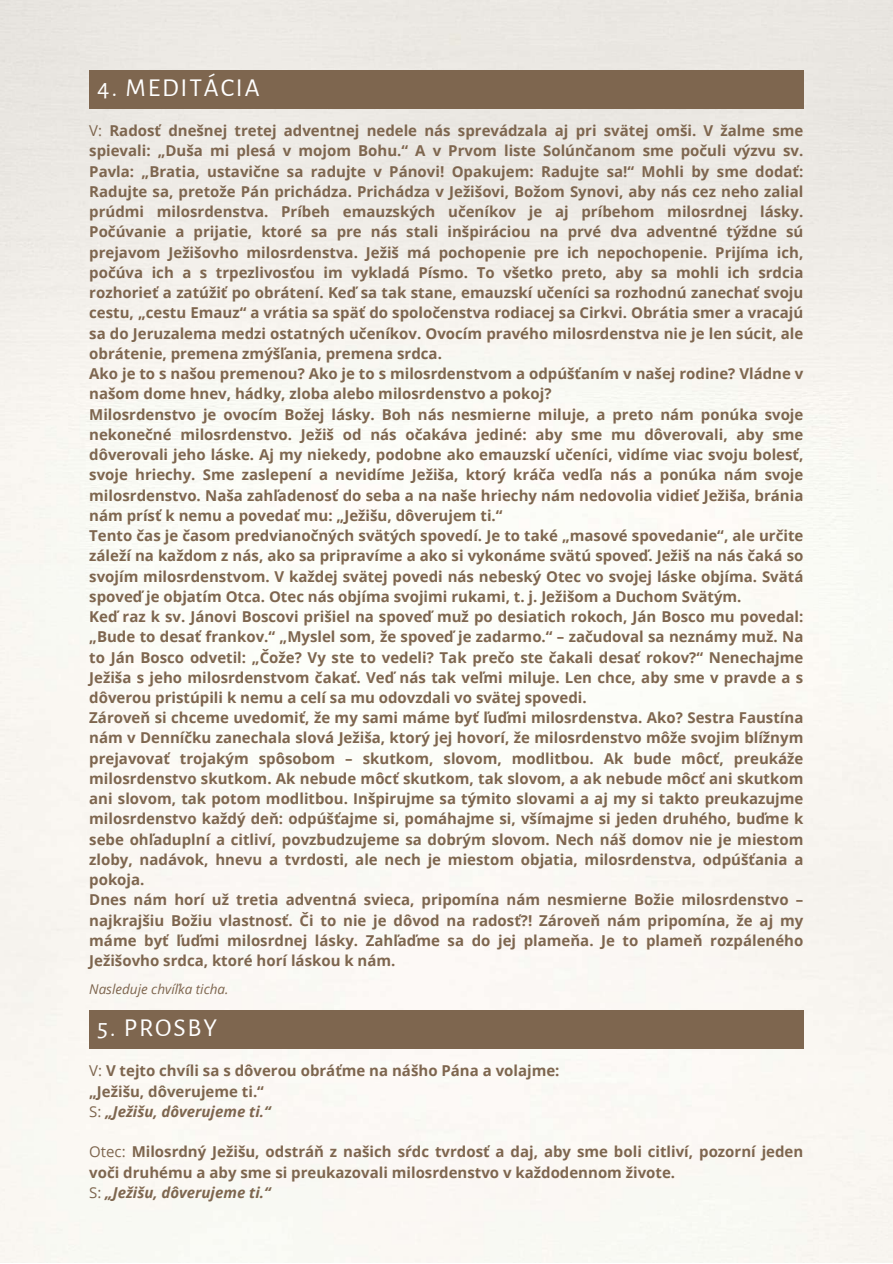
<style>
.page{position:relative;width:893px;height:1264px;background:#fff}
.page>*{position:absolute;margin:0;border:0;box-sizing:border-box;transform-origin:0 0}
.t1{font:25.95px "Alegreya Sans";letter-spacing:.07em;color:#fff}
.t2{font:700 15px/20.2px "Open Sans";color:#7e664f}
.t3{font:italic 13.5px "Open Sans";color:#7e664f}
.s1{font-weight:400}
.s2{font-style:italic}
</style>
<div class="page">
<img style="left:0;top:0;width:892px;height:1262px">
<div style="left:89px;top:70px;width:714px;height:38px;background:#7e664f"></div>
<div style="left:89px;top:1010px;width:714px;height:38px;background:#7e664f"></div>
<h1 class="t1" style="left:97px;top:75px;width:164px">4. MEDITÁCIA</h1>
<p class="t2" style="left:89px;top:120px;width:715px"><span class="s1">V:</span> Radosť dnešnej tretej adventnej nedele nás sprevádzala aj pri svätej omši. V žalme sme spievali: „Duša mi plesá v mojom Bohu.“ A v Prvom liste Solúnčanom sme počuli výzvu sv.<br>Pavla: „Bratia, ustavične sa radujte v Pánovi! Opakujem: Radujte sa!“ Mohli by sme dodať:<br>Radujte sa, pretože Pán prichádza. Prichádza v Ježišovi, Božom Synovi, aby nás cez neho zalial prúdmi milosrdenstva. Príbeh emauzských učeníkov je aj príbehom milosrdnej lásky.<br>Počúvanie a prijatie, ktoré sa pre nás stali inšpiráciou na prvé dva adventné týždne sú prejavom Ježišovho milosrdenstva. Ježiš má pochopenie pre ich nepochopenie. Prijíma ich, počúva ich a s trpezlivosťou im vykladá Písmo. To všetko preto, aby sa mohli ich srdcia rozhorieť a zatúžiť po obrátení. Keď sa tak stane, emauzskí učeníci sa rozhodnú zanechať svoju cestu, „cestu Emauz“ a vrátia sa späť do spoločenstva rodiacej sa Cirkvi. Obrátia smer a vracajú sa do Jeruzalema medzi ostatných učeníkov. Ovocím pravého milosrdenstva nie je len súcit, ale obrátenie, premena zmýšľania, premena srdca.<br>Ako je to s našou premenou? Ako je to s milosrdenstvom a odpúšťaním v našej rodine? Vládne v našom dome hnev, hádky, zloba alebo milosrdenstvo a pokoj?<br>Milosrdenstvo je ovocím Božej lásky. Boh nás nesmierne miluje, a preto nám ponúka svoje nekonečné milosrdenstvo. Ježiš od nás očakáva jediné: aby sme mu dôverovali, aby sme dôverovali jeho láske. Aj my niekedy, podobne ako emauzskí učeníci, vidíme viac svoju bolesť, svoje hriechy. Sme zaslepení a nevidíme Ježiša, ktorý kráča vedľa nás a ponúka nám svoje milosrdenstvo. Naša zahľadenosť do seba a na naše hriechy nám nedovolia vidieť Ježiša, bránia nám prísť k nemu a povedať mu: „Ježišu, dôverujem ti.“<br>Tento čas je časom predvianočných svätých spovedí. Je to také „masové spovedanie“, ale určite záleží na každom z nás, ako sa pripravíme a ako si vykonáme svätú spoveď. Ježiš na nás čaká so svojím milosrdenstvom. V každej svätej povedi nás nebeský Otec vo svojej láske objíma. Svätá spoveď je objatím Otca. Otec nás objíma svojimi rukami, t. j. Ježišom a Duchom Svätým.<br>Keď raz k sv. Jánovi Boscovi prišiel na spoveď muž po desiatich rokoch, Ján Bosco mu povedal: „Bude to desať frankov.“ „Myslel som, že spoveď je zadarmo.“ – začudoval sa neznámy muž. Na to Ján Bosco odvetil: „Čože? Vy ste to vedeli? Tak prečo ste čakali desať rokov?“ Nenechajme Ježiša s jeho milosrdenstvom čakať. Veď nás tak veľmi miluje. Len chce, aby sme v pravde a s dôverou pristúpili k nemu a celí sa mu odovzdali vo svätej spovedi.<br>Zároveň si chceme uvedomiť, že my sami máme byť ľuďmi milosrdenstva. Ako? Sestra Faustína nám v Denníčku zanechala slová Ježiša, ktorý jej hovorí, že milosrdenstvo môže svojim blížnym prejavovať trojakým spôsobom – skutkom, slovom, modlitbou. Ak bude môcť, preukáže milosrdenstvo skutkom. Ak nebude môcť skutkom, tak slovom, a ak nebude môcť ani skutkom ani slovom, tak potom modlitbou. Inšpirujme sa týmito slovami a aj my si takto preukazujme milosrdenstvo každý deň: odpúšťajme si, pomáhajme si, všímajme si jeden druhého, buďme k sebe ohľaduplní a citliví, povzbudzujeme sa dobrým slovom. Nech náš domov nie je miestom zloby, nadávok, hnevu a tvrdosti, ale nech je miestom objatia, milosrdenstva, odpúšťania a pokoja.<br>Dnes nám horí už tretia adventná svieca, pripomína nám nesmierne Božie milosrdenstvo – najkrajšiu Božiu vlastnosť. Či to nie je dôvod na radosť?! Zároveň nám pripomína, že aj my máme byť ľuďmi milosrdnej lásky. Zahľaďme sa do jej plameňa. Je to plameň rozpáleného Ježišovho srdca, ktoré horí láskou k nám.</p>
<p class="t3" style="left:89px;top:979px;width:141px">Nasleduje chvíľka ticha.</p>
<h1 class="t1" style="left:97px;top:1015px;width:121px">5. PROSBY</h1>
<p class="t2" style="left:89px;top:1060px;width:472px"><span class="s1">V:</span> V tejto chvíli sa s dôverou obráťme na nášho Pána a volajme: „Ježišu, dôverujeme ti.“<br><span class="s1">S:</span> <span class="s2">„Ježišu, dôverujeme ti.“</span></p>
<p class="t2" style="left:89px;top:1141px;width:715px"><span class="s1">Otec:</span> Milosrdný Ježišu, odstráň z našich sŕdc tvrdosť a daj, aby sme boli citliví, pozorní jeden voči druhému a aby sme si preukazovali milosrdenstvo v každodennom živote.<br><span class="s1">S:</span> <span class="s2">„Ježišu, dôverujeme ti.“</span></p>
</div>
